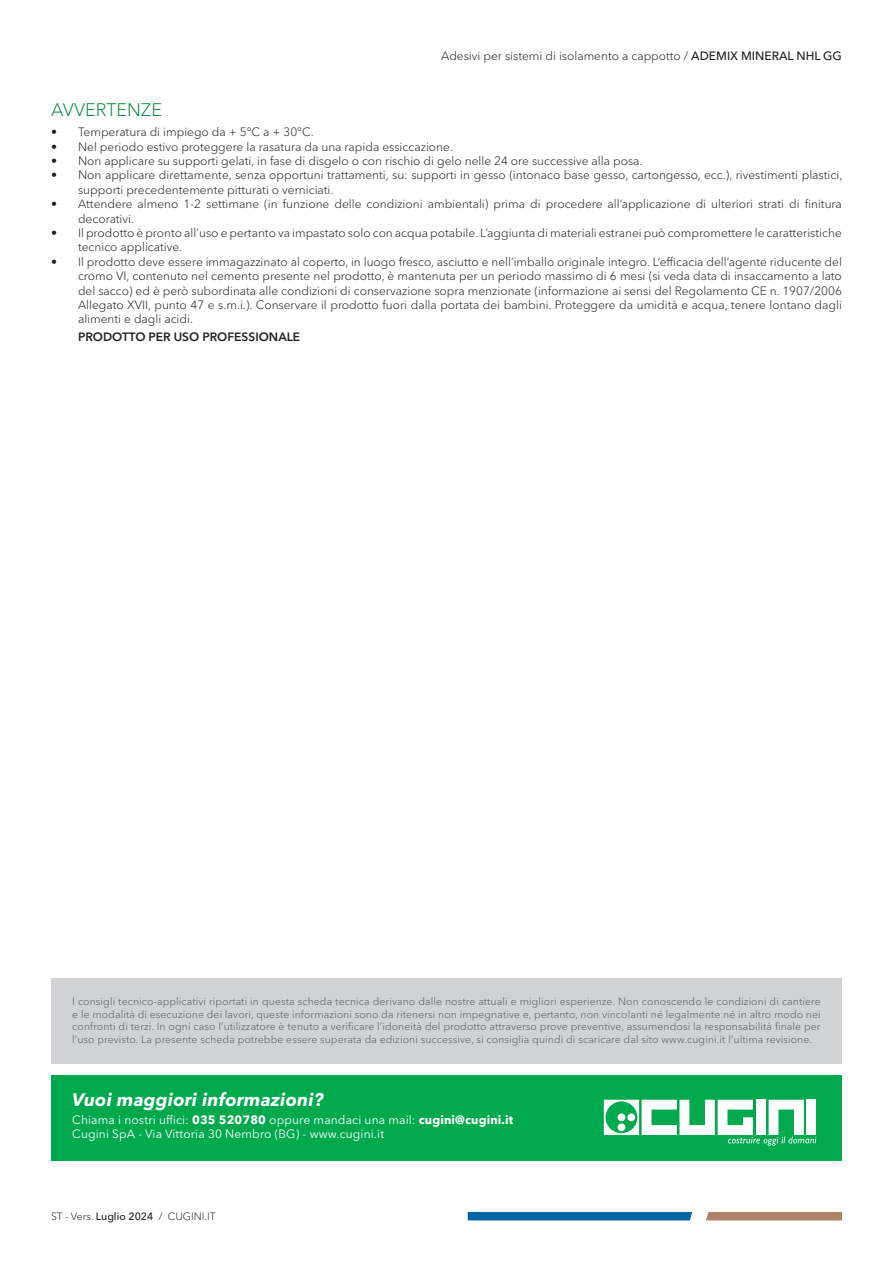
<style>
.page{position:relative;width:893px;height:1263px;background:#fff}
.page>*{position:absolute;margin:0;border:0;box-sizing:border-box;transform-origin:0 0}
.t1{font:italic 700 18px "Avenir Next World";letter-spacing:.01em;color:#fff}
.t2{font:300 18px "Avenir Next World";color:#00843d}
.t3{font:300 12px/14.4px "Avenir Next World";color:#231f20}
.t4{font:12px/14.4px "Avenir Next World";letter-spacing:.01em;color:#fff}
.t5{font:600 12px "Avenir Next World";color:#231f20}
.t6{font:300 10.5px/12.6px "Avenir Next World";letter-spacing:.01em;color:#57585a;text-align:justify}
.t7{font:300 10.5px "Avenir Next World";color:#231f20}
.s1{font-weight:500}
.s2{font-weight:700}
</style>
<div class="page">
<div style="left:51px;top:978px;width:791px;height:85px;background:#d1d2d4"></div>
<div style="left:51px;top:1076px;width:791px;height:85px;background:#00a94d"></div>
<div style="left:468px;top:1212px;width:224px;height:8px;background:#0065a4"></div>
<svg style="left:706px;top:1212px;width:136px;height:8px"></svg>
<svg style="left:604px;top:1100px;width:212px;height:45px"></svg>
<p class="t3" style="left:441px;top:49px;width:402px">Adesivi per sistemi di isolamento a cappotto / <span class="s1">ADEMIX MINERAL NHL GG</span></p>
<h1 class="t2" style="left:51px;top:95px;width:112px">AVVERTENZE</h1>
<p class="t3" style="left:51px;top:125px;width:264px">• Temperatura di impiego da + 5°C a + 30°C.</p>
<p class="t3" style="left:51px;top:139px;width:403px">• Nel periodo estivo proteggere la rasatura da una rapida essiccazione.</p>
<p class="t3" style="left:51px;top:154px;width:593px">• Non applicare su supporti gelati, in fase di disgelo o con rischio di gelo nelle 24 ore successive alla posa.</p>
<p class="t3" style="left:78px;top:168px;width:766px;text-indent:-27px">• Non applicare direttamente, senza opportuni trattamenti, su: supporti in gesso (intonaco base gesso, cartongesso, ecc.), rivestimenti plastici, supporti precedentemente pitturati o verniciati.</p>
<p class="t3" style="left:78px;top:197px;width:765px;text-indent:-27px">• Attendere almeno 1-2 settimane (in funzione delle condizioni ambientali) prima di procedere all’applicazione di ulteriori strati di finitura decorativi.</p>
<p class="t3" style="left:78px;top:226px;width:765px;text-indent:-27px">• Il prodotto è pronto all’uso e pertanto va impastato solo con acqua potabile. L’aggiunta di materiali estranei può compromettere le caratteristiche tecnico applicative.</p>
<p class="t3" style="left:78px;top:254px;width:765px;text-align:justify;text-indent:-27px">• Il prodotto deve essere immagazzinato al coperto, in luogo fresco, asciutto e nell’imballo originale integro. L’efficacia dell’agente riducente del cromo VI, contenuto nel cemento presente nel prodotto, è mantenuta per un periodo massimo di 6 mesi (si veda data di insaccamento a lato del sacco) ed è però subordinata alle condizioni di conservazione sopra menzionate (informazione ai sensi del Regolamento CE n. 1907/2006<br>Allegato XVII, punto 47 e s.m.i.). Conservare il prodotto fuori dalla portata dei bambini. Proteggere da umidità e acqua, tenere lontano dagli alimenti e dagli acidi.</p>
<p class="t5" style="left:78px;top:330px;width:224px">PRODOTTO PER USO PROFESSIONALE</p>
<p class="t6" style="left:72px;top:995px;width:750px">I consigli tecnico-applicativi riportati in questa scheda tecnica derivano dalle nostre attuali e migliori esperienze. Non conoscendo le condizioni di cantiere e le modalità di esecuzione dei lavori, queste informazioni sono da ritenersi non impegnative e, pertanto, non vincolanti né legalmente né in altro modo nei confronti di terzi. In ogni caso l’utilizzatore è tenuto a verificare l’idoneità del prodotto attraverso prove preventive, assumendosi la responsabilità finale per l’uso previsto. La presente scheda potrebbe essere superata da edizioni successive, si consiglia quindi di scaricare dal sito www.cugini.it l’ultima revisione.</p>
<h1 class="t1" style="left:72px;top:1085px;width:253px">Vuoi maggiori informazioni?</h1>
<p class="t4" style="left:72px;top:1113px;width:443px">Chiama i nostri uffici: <span class="s2">035 520780</span> oppure mandaci una mail: <span class="s2">cugini@cugini.it<br></span>Cugini SpA - Via Vittoria 30 Nembro (BG) - www.cugini.it</p>
<p class="t7" style="left:51px;top:1208px;width:166px">ST - Vers. <span class="s1">Luglio 2024</span> / CUGINI.IT</p>
</div>
